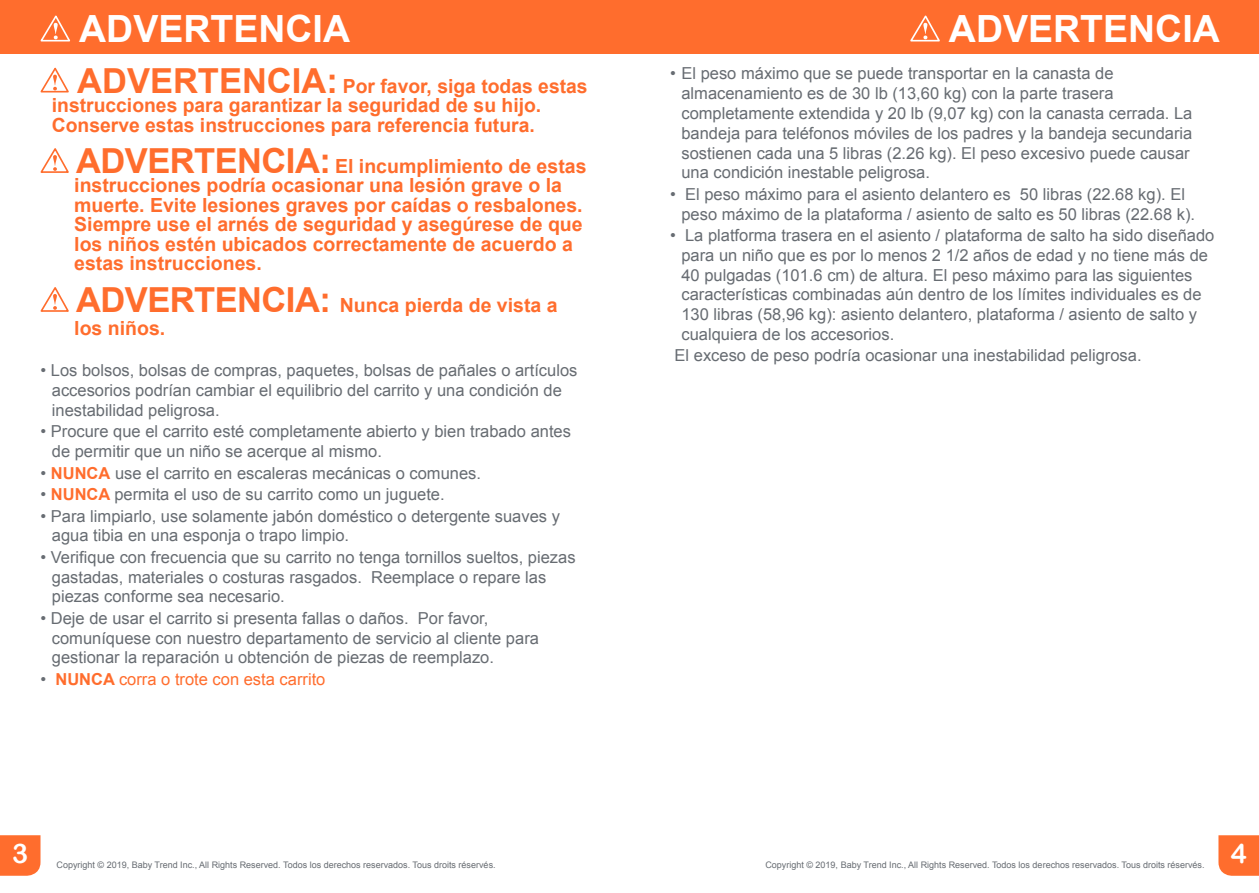
<style>
.page{position:relative;width:1259px;height:893px;background:#fff}
.page>*{position:absolute;margin:0;border:0;box-sizing:border-box;transform-origin:0 0}
.t1{font:700 37.5px "Arial";color:#fff}
.t2{font:27px "Arial Rounded MT Bold";color:#fff}
.t3{font:700 19.5px/19.5px "Arial";color:#ff6d2d}
.t4{font:16.5px/19.8px "Arial";color:#676c72}
.t5{font:16.5px "Arial";color:#ff6d2d}
.t6{font:9px "Arial";color:#676c72}
.s1{font-size:34.5px}
.s2{font-weight:700;color:#ff6d2d}
.s3{color:#676c72}
.s4{font-weight:700}
</style>
<div class="page">
<div style="left:0;top:835px;width:40px;height:41px;background:#ff6d2d"></div>
<svg style="left:1218px;top:835px;width:41px;height:41px;background:#ff7336"></svg>
<div style="left:0;top:0;width:629px;height:54px;background:#ff6d2d"></div>
<svg style="left:40px;top:15px;width:31px;height:27px"></svg>
<div style="left:629px;top:0;width:630px;height:54px;background:#ff6d2d"></div>
<svg style="left:910px;top:15px;width:30px;height:27px"></svg>
<svg style="left:40px;top:67px;width:29px;height:26px"></svg>
<svg style="left:40px;top:148px;width:29px;height:25px"></svg>
<svg style="left:40px;top:287px;width:29px;height:25px"></svg>
<h1 class="t1" style="left:79px;top:3px;width:272px">ADVERTENCIA</h1>
<h1 class="t1" style="left:949px;top:3px;width:272px">ADVERTENCIA</h1>
<p class="t3" style="left:52px;top:76px;width:537px;text-indent:25px"><span class="s1">ADVERTENCIA:</span> Por favor, siga todas estas instrucciones para garantizar la seguridad de su hijo.<br>Conserve estas instrucciones para referencia futura.</p>
<p class="t3" style="left:74px;top:157px;width:514px"><span class="s1">ADVERTENCIA:</span> El incumplimiento de estas instrucciones podría ocasionar una lesión grave o la muerte. Evite lesiones graves por caídas o resbalones.<br>Siempre use el arnés de seguridad y asegúrese de que los niños estén ubicados correctamente de acuerdo a estas instrucciones.</p>
<p class="t3" style="left:74px;top:294px;width:485px;line-height:23.4px"><span class="s1">ADVERTENCIA:</span> Nunca pierda de vista a los niños.</p>
<p class="t4" style="left:52px;top:361px;width:527px;text-indent:-11px">• Los bolsos, bolsas de compras, paquetes, bolsas de pañales o artículos accesorios podrían cambiar el equilibrio del carrito y una condición de inestabilidad peligrosa.</p>
<p class="t4" style="left:52px;top:422px;width:521px;text-indent:-11px">• Procure que el carrito esté completamente abierto y bien trabado antes de permitir que un niño se acerque al mismo.</p>
<p class="t4" style="left:40px;top:463px;width:442px">• <span class="s2">NUNCA</span> use el carrito en escaleras mecánicas o comunes.</p>
<p class="t4" style="left:40px;top:485px;width:406px">• <span class="s2">NUNCA</span> permita el uso de su carrito como un juguete.</p>
<p class="t4" style="left:52px;top:506px;width:510px;text-indent:-11px">• Para limpiarlo, use solamente jabón doméstico o detergente suaves y agua tibia en una esponja o trapo limpio.</p>
<p class="t4" style="left:52px;top:547px;width:525px;text-indent:-11px">• Verifique con frecuencia que su carrito no tenga tornillos sueltos, piezas gastadas, materiales o costuras rasgados. Reemplace o repare las piezas conforme sea necesario.</p>
<p class="t4" style="left:52px;top:608px;width:488px;text-indent:-11px">• Deje de usar el carrito si presenta fallas o daños. Por favor, comuníquese con nuestro departamento de servicio al cliente para gestionar la reparación u obtención de piezas de reemplazo.</p>
<p class="t5" style="left:41px;top:668px;width:286px"><span class="s3">•</span> <span class="s4">NUNCA</span> corra o trote con esta carrito</p>
<p class="t4" style="left:681px;top:64px;width:512px;text-indent:-11px">• El peso máximo que se puede transportar en la canasta de almacenamiento es de 30 lb (13,60 kg) con la parte trasera completamente extendida y 20 lb (9,07 kg) con la canasta cerrada. La bandeja para teléfonos móviles de los padres y la bandeja secundaria sostienen cada una 5 libras (2.26 kg). El peso excesivo puede causar una condición inestable peligrosa.</p>
<p class="t4" style="left:681px;top:184px;width:515px;text-indent:-11px">• El peso máximo para el asiento delantero es 50 libras (22.68 kg). El peso máximo de la plataforma / asiento de salto es 50 libras (22.68 k).</p>
<p class="t4" style="left:681px;top:226px;width:534px;text-indent:-11px">• La platforma trasera en el asiento / plataforma de salto ha sido diseñado para un niño que es por lo menos 2 1/2 años de edad y no tiene más de 40 pulgadas (101.6 cm) de altura. El peso máximo para las siguientes características combinadas aún dentro de los límites individuales es de 130 libras (58,96 kg): asiento delantero, plataforma / asiento de salto y cualquiera de los accesorios.</p>
<p class="t4" style="left:674px;top:346px;width:468px">El exceso de peso podría ocasionar una inestabilidad peligrosa.</p>
<h2 class="t2" style="left:12px;top:838px;width:18px">3</h2>
<h2 class="t2" style="left:1230px;top:838px;width:18px">4</h2>
<p class="t6" style="left:56px;top:859px;width:441px">Copyright © 2019, Baby Trend Inc., All Rights Reserved. Todos los derechos reservados. Tous droits réservés.</p>
<p class="t6" style="left:765px;top:859px;width:441px">Copyright © 2019, Baby Trend Inc., All Rights Reserved. Todos los derechos reservados. Tous droits réservés.</p>
</div>
